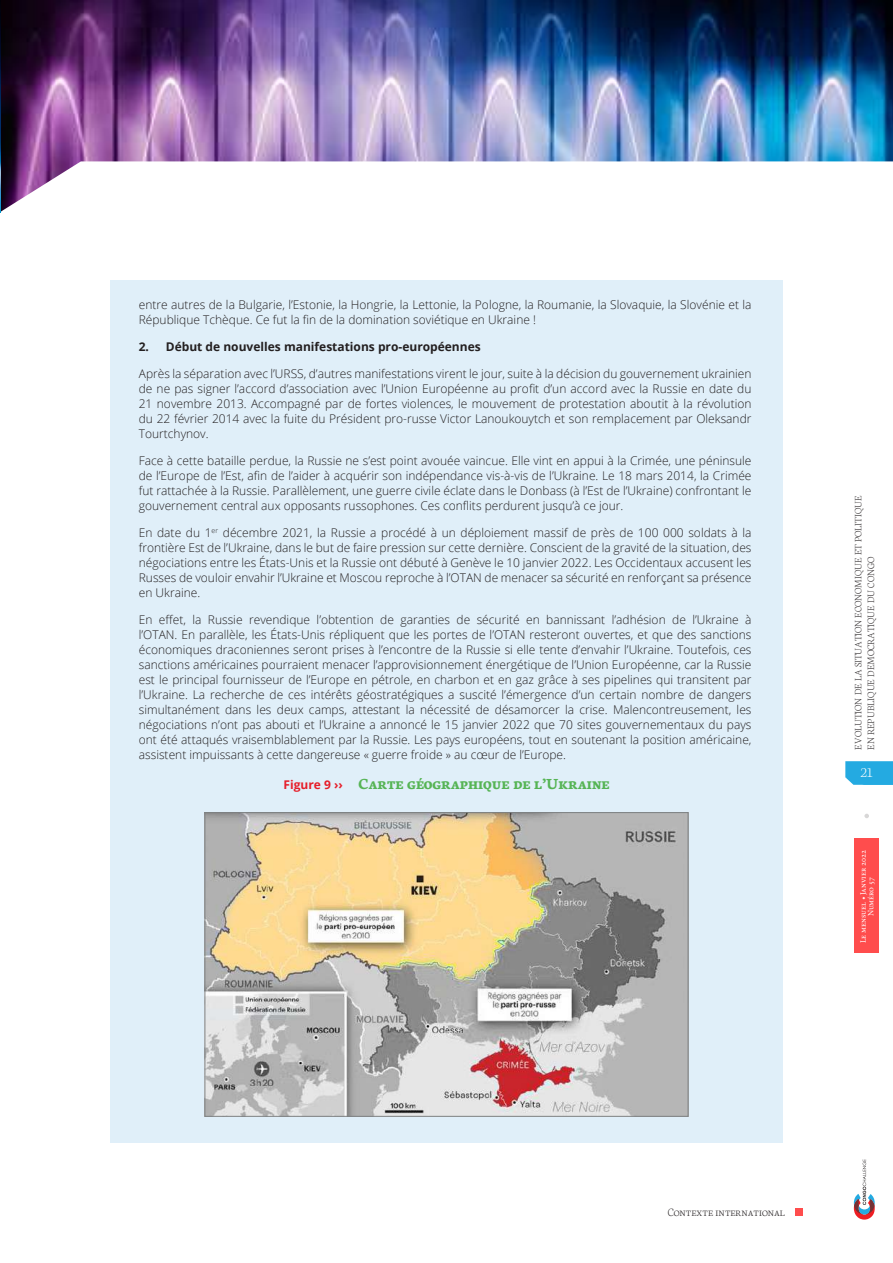
<style>
.page{position:relative;width:893px;height:1263px;background:#fff}
.page>*{position:absolute;margin:0;border:0;box-sizing:border-box;transform-origin:0 0}
.t1{font:16.5px "Neuton SC Bold";color:#56b455}
.t2{font:200 15px "Neuton";color:#fff}
.t3{font:300 12px/15px "Open Sans";color:#231f20;text-align:justify}
.t4{font:700 12px "Open Sans";color:#231f20}
.t5{font:200 12px "Neuton";color:#231f20}
.t6{font:200 10.5px/12.6px "Neuton";color:#231f20}
.t7{font:8.25px/7.5px "Minion Pro";color:#fff;text-align:center}
.s1{font-family:"Open Sans";font-weight:700;font-size:12px;color:#e61e2a}
.s2{font-family:"Neuton"}
</style>
<div class="page">
<div style="left:110px;top:281px;width:673px;height:862px;background:#e0eff9"></div>
<img style="left:207px;top:814px;width:479px;height:301px">
<div style="left:205px;top:812px;width:483px;height:305px;border:1px solid #7d8183"></div>
<div style="left:854px;top:838px;width:25px;height:115px;background:#ff4d4d"></div>
<svg style="left:845px;top:761px;width:48px;height:24px"></svg>
<svg style="left:854px;top:1159px;width:21px;height:60px"></svg>
<svg style="left:864px;top:814px;width:5px;height:4px"></svg>
<svg style="left:795px;top:1208px;width:7px;height:8px"></svg>
<img style="left:0;top:0;width:893px;height:212px">
<p class="t3" style="left:139px;top:297px;width:614px">entre autres de la Bulgarie, l’Estonie, la Hongrie, la Lettonie, la Pologne, la Roumanie, la Slovaquie, la Slovénie et la<br>République Tchèque. Ce fut la fin de la domination soviétique en Ukraine !</p>
<p class="t4" style="left:139px;top:338px;width:343px">2. Début de nouvelles manifestations pro-européennes</p>
<p class="t3" style="left:139px;top:366px;width:614px">Après la séparation avec l’URSS, d’autres manifestations virent le jour, suite à la décision du gouvernement ukrainien de ne pas signer l’accord d’association avec l’Union Européenne au profit d’un accord avec la Russie en date du 21 novembre 2013. Accompagné par de fortes violences, le mouvement de protestation aboutit à la révolution du 22 février 2014 avec la fuite du Président pro-russe Victor Lanoukouytch et son remplacement par Oleksandr Tourtchynov.</p>
<p class="t3" style="left:139px;top:453px;width:614px">Face à cette bataille perdue, la Russie ne s’est point avouée vaincue. Elle vint en appui à la Crimée, une péninsule de l’Europe de l’Est, afin de l’aider à acquérir son indépendance vis-à-vis de l’Ukraine. Le 18 mars 2014, la Crimée fut rattachée à la Russie. Parallèlement, une guerre civile éclate dans le Donbass (à l’Est de l’Ukraine) confrontant le gouvernement central aux opposants russophones. Ces conflits perdurent jusqu’à ce jour.</p>
<p class="t3" style="left:139px;top:525px;width:614px">En date du 1<sup>er</sup> décembre 2021, la Russie a procédé à un déploiement massif de près de 100 000 soldats à la frontière Est de l’Ukraine, dans le but de faire pression sur cette dernière. Conscient de la gravité de la situation, des négociations entre les États-Unis et la Russie ont débuté à Genève le 10 janvier 2022. Les Occidentaux accusent les Russes de vouloir envahir l’Ukraine et Moscou reproche à l’OTAN de menacer sa sécurité en renforçant sa présence en Ukraine.</p>
<p class="t3" style="left:139px;top:612px;width:614px">En effet, la Russie revendique l’obtention de garanties de sécurité en bannissant l’adhésion de l’Ukraine à l’OTAN. En parallèle, les États-Unis répliquent que les portes de l’OTAN resteront ouvertes, et que des sanctions économiques draconiennes seront prises à l’encontre de la Russie si elle tente d’envahir l’Ukraine. Toutefois, ces sanctions américaines pourraient menacer l’approvisionnement énergétique de l’Union Européenne, car la Russie est le principal fournisseur de l’Europe en pétrole, en charbon et en gaz grâce à ses pipelines qui transitent par l’Ukraine. La recherche de ces intérêts géostratégiques a suscité l’émergence d’un certain nombre de dangers simultanément dans les deux camps, attestant la nécessité de désamorcer la crise. Malencontreusement, les négociations n’ont pas abouti et l’Ukraine a annoncé le 15 janvier 2022 que 70 sites gouvernementaux du pays ont été attaqués vraisemblablement par la Russie. Les pays européens, tout en soutenant la position américaine, assistent impuissants à cette dangereuse « guerre froide » au cœur de l’Europe.</p>
<h1 class="t1" style="left:283px;top:774px;width:328px"><span class="s1">Figure 9 ››</span> Carte géographique de l’Ukraine</h1>
<p class="t6" style="left:852px;top:749px;width:255px;rotate:-90deg">EVOLUTION DE LA SITUATION ECONOMIQUE ET POLITIQUE<br>EN REPUBLIQUE DEMOCRATIQUE DU CONGO</p>
<p class="t2" style="left:861px;top:764px;width:14px">21</p>
<p class="t7" style="left:859px;top:943px;width:95px;rotate:-90deg">Le mensuel <span class="s2">◊</span> Janvier 2022<br>Numéro 57</p>
<p class="t5" style="left:668px;top:1206px;width:119px">Contexte international</p>
</div>
